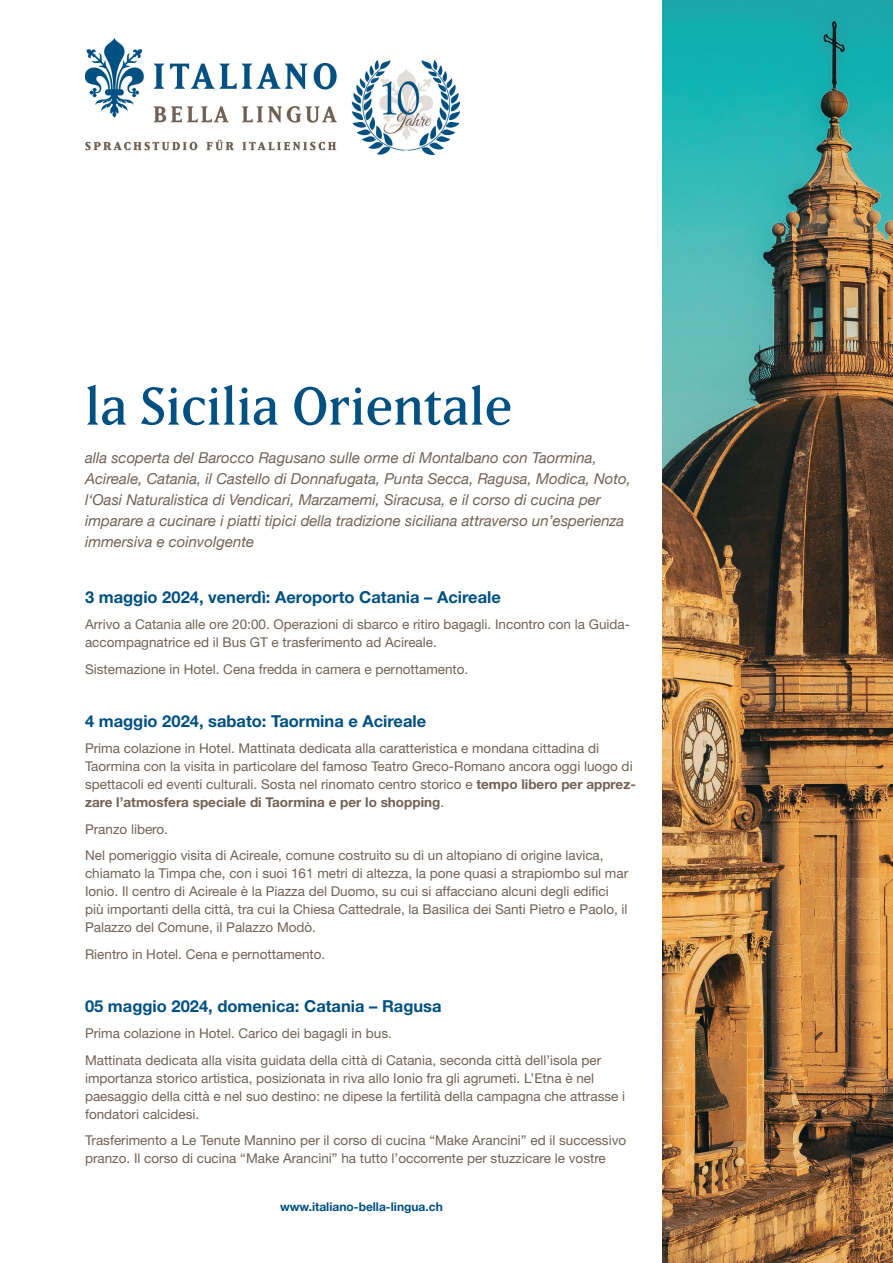
<style>
.page{position:relative;width:893px;height:1263px;background:#fff}
.page>*{position:absolute;margin:0;border:0;box-sizing:border-box;transform-origin:0 0}
.t1{font:52.5px "Matrix IIOT";color:#005081}
.t2{font:700 16.5px "Helvetica Neue LT Std";color:#005081}
.t3{font:italic 15px/21px "Helvetica Neue";color:#726154}
.t4{font:13.5px/18px "Helvetica Neue LT Std";color:#726154}
.t5{font:700 12px "Helvetica Neue";color:#005081}
.s1{font-weight:700}
</style>
<div class="page">
<img style="left:662px;top:0;width:231px;height:1263px">
<img style="left:85px;top:38px;width:375px;height:117px">
<h1 class="t1" style="left:85px;top:375px;width:429px">la Sicilia Orientale</h1>
<p class="t3" style="left:85px;top:448px;width:547px">alla scoperta del Barocco Ragusano sulle orme di Montalbano con Taormina, Acireale, Catania, il Castello di Donnafugata, Punta Secca, Ragusa, Modica, Noto, l‘Oasi Naturalistica di Vendicari, Marzamemi, Siracusa, e il corso di cucina per imparare a cucinare i piatti tipici della tradizione siciliana attraverso un’esperienza immersiva e coinvolgente</p>
<p class="t2" style="left:85px;top:587px;width:417px">3 maggio 2024, venerdì: Aeroporto Catania – Acireale</p>
<p class="t4" style="left:85px;top:615px;width:547px">Arrivo a Catania alle ore 20:00. Operazioni di sbarco e ritiro bagagli. Incontro con la Guida&shy;accompagnatrice ed il Bus GT e trasferimento ad Acireale.</p>
<p class="t4" style="left:85px;top:660px;width:385px">Sistemazione in Hotel. Cena fredda in camera e pernottamento.</p>
<p class="t2" style="left:85px;top:711px;width:343px">4 maggio 2024, sabato: Taormina e Acireale</p>
<p class="t4" style="left:85px;top:739px;width:552px">Prima colazione in Hotel. Mattinata dedicata alla caratteristica e mondana cittadina di Taormina con la visita in particolare del famoso Teatro Greco-Romano ancora oggi luogo di spettacoli ed eventi culturali. Sosta nel rinomato centro storico e <span class="s1">tempo libero per apprez&shy;zare l’atmosfera speciale di Taormina e per lo shopping</span>.</p>
<p class="t4" style="left:85px;top:816px;width:520px;line-height:26.5px">Pranzo libero.<br>Nel pomeriggio visita di Acireale, comune costruito su di un altopiano di origine lavica,</p>
<p class="t4" style="left:85px;top:864px;width:545px">chiamato la Timpa che, con i suoi 161 metri di altezza, la pone quasi a strapiombo sul mar Ionio. Il centro di Acireale è la Piazza del Duomo, su cui si affacciano alcuni degli edifici più importanti della città, tra cui la Chiesa Cattedrale, la Basilica dei Santi Pietro e Paolo, il Palazzo del Comune, il Palazzo Modò.</p>
<p class="t4" style="left:85px;top:945px;width:242px">Rientro in Hotel. Cena e pernottamento.</p>
<p class="t2" style="left:85px;top:996px;width:358px">05 maggio 2024, domenica: Catania – Ragusa</p>
<p class="t4" style="left:85px;top:1020px;width:518px;line-height:26.5px">Prima colazione in Hotel. Carico dei bagagli in bus.<br>Mattinata dedicata alla visita guidata della città di Catania, seconda città dell’isola per</p>
<p class="t4" style="left:85px;top:1069px;width:542px">importanza storico artistica, posizionata in riva allo Ionio fra gli agrumeti. L’Etna è nel paesaggio della città e nel suo destino: ne dipese la fertilità della campagna che attrasse i fondatori calcidesi.</p>
<p class="t4" style="left:85px;top:1131px;width:543px">Trasferimento a Le Tenute Mannino per il corso di cucina “Make Arancini” ed il successivo pranzo. Il corso di cucina “Make Arancini” ha tutto l’occorrente per stuzzicare le vostre</p>
<p class="t5" style="left:280px;top:1197px;width:164px">www.italiano-bella-lingua.ch</p>
</div>
